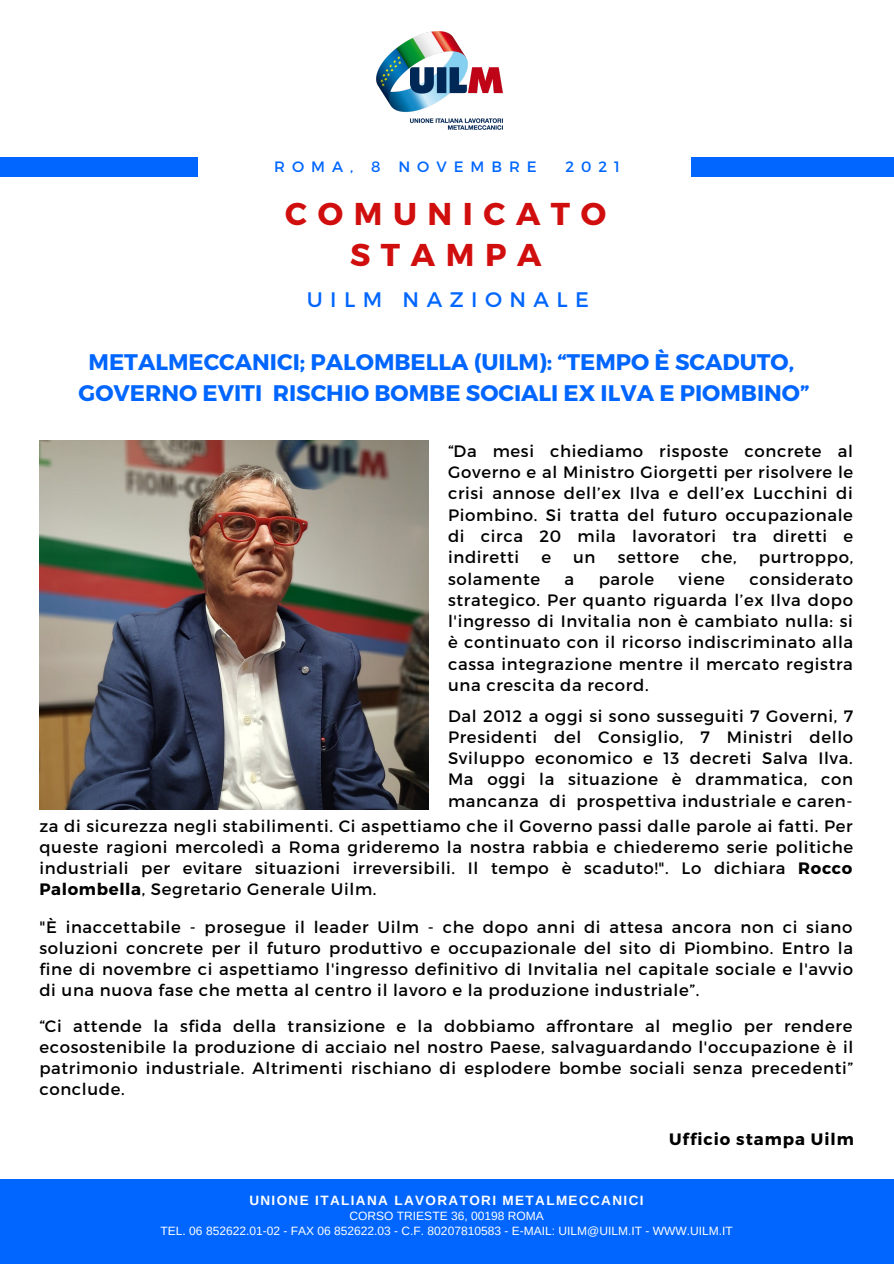
<style>
.page{position:relative;width:894px;height:1264px;background:#fff}
.page>*{position:absolute;margin:0;border:0;box-sizing:border-box;transform-origin:0 0}
.t1{font:700 31.5px "Montserrat";letter-spacing:.335em;color:#d10e0e}
.t2{font:700 22.5px "Montserrat";color:#06f}
.t3{font:21px "Montserrat";letter-spacing:.355em;color:#06f}
.t4{font:16.5px/21.3px "Montserrat";letter-spacing:.04em;color:#000;text-align:justify}
.t5{font:700 16.5px "Montserrat";letter-spacing:.06em;color:#000}
.t6{font:15px "Montserrat";letter-spacing:.465em;color:#06f}
.t7{font:700 13.5px "Arimo";letter-spacing:.1em;color:#fff}
.t8{font:12px "Arimo";color:#fff}
.s1{font-weight:700}
</style>
<div class="page">
<div style="left:0;top:157px;width:198px;height:20px;background:#06f"></div>
<div style="left:690px;top:157px;width:203px;height:20px;background:#06f"></div>
<img style="left:376px;top:31px;width:126px;height:98px">
<img style="left:39px;top:440px;width:389px;height:369px">
<div style="left:0;top:1179px;width:893px;height:84px;background:#06f"></div>
<p class="t6" style="left:274px;top:157px;width:264px">ROMA, 8 NOVEMBRE</p>
<p class="t6" style="left:565px;top:157px;width:56px">2021</p>
<p class="t1" style="left:285px;top:194px;width:322px">COMUNICATO</p>
<p class="t1" style="left:350px;top:234px;width:193px">STAMPA</p>
<p class="t3" style="left:307px;top:286px;width:284px">UILM NAZIONALE</p>
<p class="t2" style="left:88px;top:347px;width:707px">METALMECCANICI; PALOMBELLA (UILM): “TEMPO È SCADUTO,</p>
<p class="t2" style="left:79px;top:378px;width:732px">GOVERNO EVITI RISCHIO BOMBE SOCIALI EX ILVA E PIOMBINO”</p>
<p class="t4" style="left:448px;top:439px;width:406px">“Da mesi chiediamo risposte concrete al Governo e al Ministro Giorgetti per risolvere le crisi annose dell’ex Ilva e dell’ex Lucchini di Piombino. Si tratta del futuro occupazionale di circa 20 mila lavoratori tra diretti e indiretti</p>
<p class="t4" style="left:541px;top:546px;width:11px">e</p>
<p class="t4" style="left:573px;top:546px;width:24px">un</p>
<p class="t4" style="left:617px;top:546px;width:63px">settore</p>
<p class="t4" style="left:701px;top:546px;width:37px">che,</p>
<p class="t4" style="left:758px;top:546px;width:96px">purtroppo,</p>
<p class="t4" style="left:448px;top:567px;width:94px">solamente</p>
<p class="t4" style="left:564px;top:567px;width:11px">a</p>
<p class="t4" style="left:598px;top:567px;width:57px">parole</p>
<p class="t4" style="left:678px;top:567px;width:48px">viene</p>
<p class="t4" style="left:448px;top:567px;width:406px;text-indent:301px">considerato strategico. Per quanto riguarda l’ex Ilva dopo l'ingresso di Invitalia non è cambiato nulla: si è continuato con il ricorso indiscriminato alla cassa integrazione mentre il mercato registra una crescita da record.</p>
<p class="t4" style="left:448px;top:704px;width:406px">Dal 2012 a oggi si sono susseguiti 7 Governi, 7<br>Presidenti del Consiglio, 7 Ministri dello Sviluppo economico e 13 decreti Salva Ilva.<br>Ma oggi la situazione è drammatica, con mancanza di prospettiva industriale e caren-</p>
<p class="t4" style="left:39px;top:814px;width:815px">za di sicurezza negli stabilimenti. Ci aspettiamo che il Governo passi dalle parole ai fatti. Per queste ragioni mercoledì a Roma grideremo la nostra rabbia e chiederemo serie politiche industriali per evitare situazioni irreversibili. Il tempo è scaduto!". Lo dichiara <span class="s1">Rocco Palombella</span>, Segretario Generale Uilm.</p>
<p class="t4" style="left:39px;top:915px;width:815px">"È inaccettabile - prosegue il leader Uilm - che dopo anni di attesa ancora non ci siano soluzioni concrete per il futuro produttivo e occupazionale del sito di Piombino. Entro la fine di novembre ci aspettiamo l'ingresso definitivo di Invitalia nel capitale sociale e l'avvio di una nuova fase che metta al centro il lavoro e la produzione industriale”.</p>
<p class="t4" style="left:39px;top:1014px;width:815px">“Ci attende la sfida della transizione e la dobbiamo affrontare al meglio per rendere ecosostenibile la produzione di acciaio nel nostro Paese, salvaguardando l'occupazione è il patrimonio industriale. Altrimenti rischiano di esplodere bombe sociali senza precedenti” conclude.</p>
<p class="t5" style="left:669px;top:1128px;width:186px">Ufficio stampa Uilm</p>
<p class="t7" style="left:249px;top:1193px;width:395px">UNIONE ITALIANA LAVORATORI METALMECCANICI</p>
<p class="t8" style="left:349px;top:1208px;width:196px">CORSO TRIESTE 36, 00198 ROMA</p>
<p class="t8" style="left:160px;top:1224px;width:573px">TEL. 06 852622.01-02 - FAX 06 852622.03 - C.F. 80207810583 - E-MAIL: UILM@UILM.IT - WWW.UILM.IT</p>
</div>
